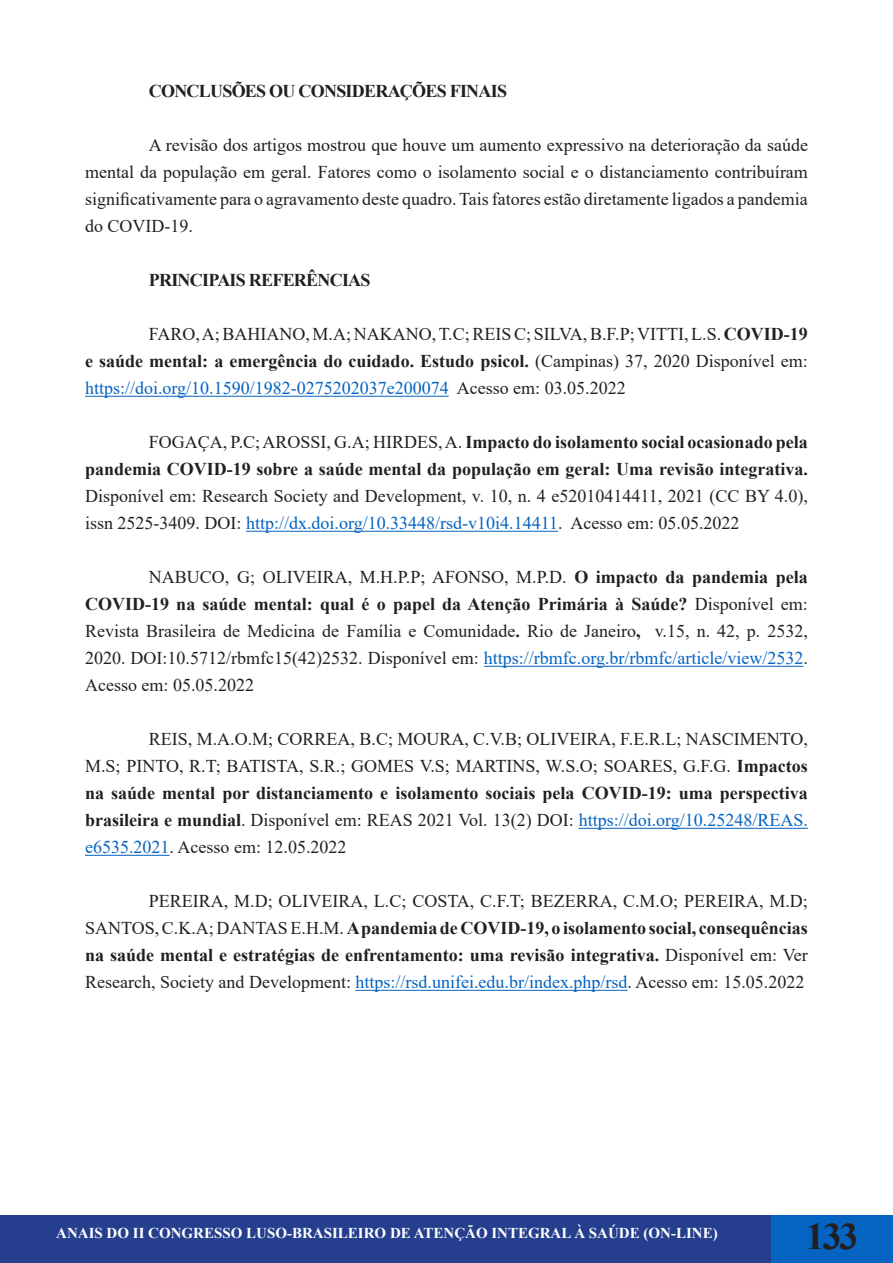
<style>
.page{position:relative;width:893px;height:1263px;background:#fff}
.page>*{position:absolute;margin:0;border:0;box-sizing:border-box;transform-origin:0 0}
.t1{font:700 37.5px "Times New Roman";color:#231f20}
.t2{font:18px/27px "Times New Roman";color:#231f20;text-align:justify}
.Título{font:700 18px "Times New Roman";letter-spacing:-.04em;color:#231f20}
.t3{font:700 15px "Times New Roman";color:#fff}
.s1{font-weight:700}
.s2{color:#0563c1}
</style>
<div class="page">
<div style="left:0;top:1215px;width:893px;height:48px;background:#253f8e"></div>
<div style="left:771px;top:1215px;width:122px;height:48px;background:#0563c1"></div>
<hr style="left:85px;top:396px;width:364px;height:1px;background:#0563c1">
<hr style="left:246px;top:531px;width:312px;height:1px;background:#0563c1">
<hr style="left:484px;top:666px;width:319px;height:1px;background:#0563c1">
<hr style="left:579px;top:828px;width:229px;height:1px;background:#0563c1">
<hr style="left:85px;top:855px;width:85px;height:1px;background:#0563c1">
<hr style="left:355px;top:990px;width:272px;height:1px;background:#0563c1">
<p class="Título" style="left:149px;top:78px;width:360px">CONCLUSÕES OU CONSIDERAÇÕES FINAIS</p>
<p class="t2" style="left:85px;top:131px;width:724px;text-indent:64px">A revisão dos artigos mostrou que houve um aumento expressivo na deterioração da saúde mental da população em geral. Fatores como o isolamento social e o distanciamento contribuíram significativamente para o agravamento deste quadro. Tais fatores estão diretamente ligados a pandemia do COVID-19.</p>
<p class="Título" style="left:149px;top:267px;width:223px">PRINCIPAIS REFERÊNCIAS</p>
<p class="t2" style="left:85px;top:320px;width:724px;text-indent:64px">FARO, A; BAHIANO, M.A; NAKANO, T.C; REIS C; SILVA, B.F.P; VITTI, L.S. <span class="s1">COVID-19 e saúde mental: a emergência do cuidado. Estudo psicol.</span> (Campinas) 37, 2020 Disponível em: <span class="s2">https://doi.org/10.1590/1982-0275202037e200074</span> Acesso em: 03.05.2022</p>
<p class="t2" style="left:85px;top:428px;width:724px;text-indent:64px">FOGAÇA, P.C; AROSSI, G.A; HIRDES, A. <span class="s1">Impacto do isolamento social ocasionado pela pandemia COVID-19 sobre a saúde mental da população em geral: Uma revisão integrativa.<br></span>Disponível em: Research Society and Development, v. 10, n. 4 e52010414411, 2021 (CC BY 4.0), issn 2525-3409. DOI: <span class="s2">http://dx.doi.org/10.33448/rsd-v10i4.14411</span>. Acesso em: 05.05.2022</p>
<p class="t2" style="left:85px;top:563px;width:724px;text-indent:64px">NABUCO, G; OLIVEIRA, M.H.P.P; AFONSO, M.P.D. <span class="s1">O impacto da pandemia pela COVID-19 na saúde mental: qual é o papel da Atenção Primária à Saúde?</span> Disponível em:<br>Revista Brasileira de Medicina de Família e Comunidade<span class="s1">.</span> Rio de Janeiro<span class="s1">,</span> v.15, n. 42, p. 2532, 2020. DOI:10.5712/rbmfc15(42)2532. Disponível em: <span class="s2">https://rbmfc.org.br/rbmfc/article/view/2532</span>.<br>Acesso em: 05.05.2022</p>
<p class="t2" style="left:85px;top:725px;width:724px;text-indent:64px">REIS, M.A.O.M; CORREA, B.C; MOURA, C.V.B; OLIVEIRA, F.E.R.L; NASCIMENTO, M.S; PINTO, R.T; BATISTA, S.R.; GOMES V.S; MARTINS, W.S.O; SOARES, G.F.G. <span class="s1">Impactos na saúde mental por distanciamento e isolamento sociais pela COVID-19: uma perspectiva brasileira e mundial</span>. Disponível em: REAS 2021 Vol. 13(2) DOI: <span class="s2">https://doi.org/10.25248/REAS. e6535.2021</span>. Acesso em: 12.05.2022</p>
<p class="t2" style="left:85px;top:887px;width:724px;text-indent:64px">PEREIRA, M.D; OLIVEIRA, L.C; COSTA, C.F.T; BEZERRA, C.M.O; PEREIRA, M.D; SANTOS, C.K.A; DANTAS E.H.M. <span class="s1">A pandemia de COVID-19, o isolamento social, consequências na saúde mental e estratégias de enfrentamento: uma revisão integrativa.</span> Disponível em: Ver Research, Society and Development: <span class="s2">https://rsd.unifei.edu.br/index.php/rsd</span>. Acesso em: 15.05.2022</p>
<p class="t3" style="left:56px;top:1222px;width:663px">ANAIS DO II CONGRESSO LUSO-BRASILEIRO DE ATENÇÃO INTEGRAL À SAÚDE (ON-LINE)</p>
<h1 class="t1" style="left:806px;top:1209px;width:54px">133</h1>
</div>
